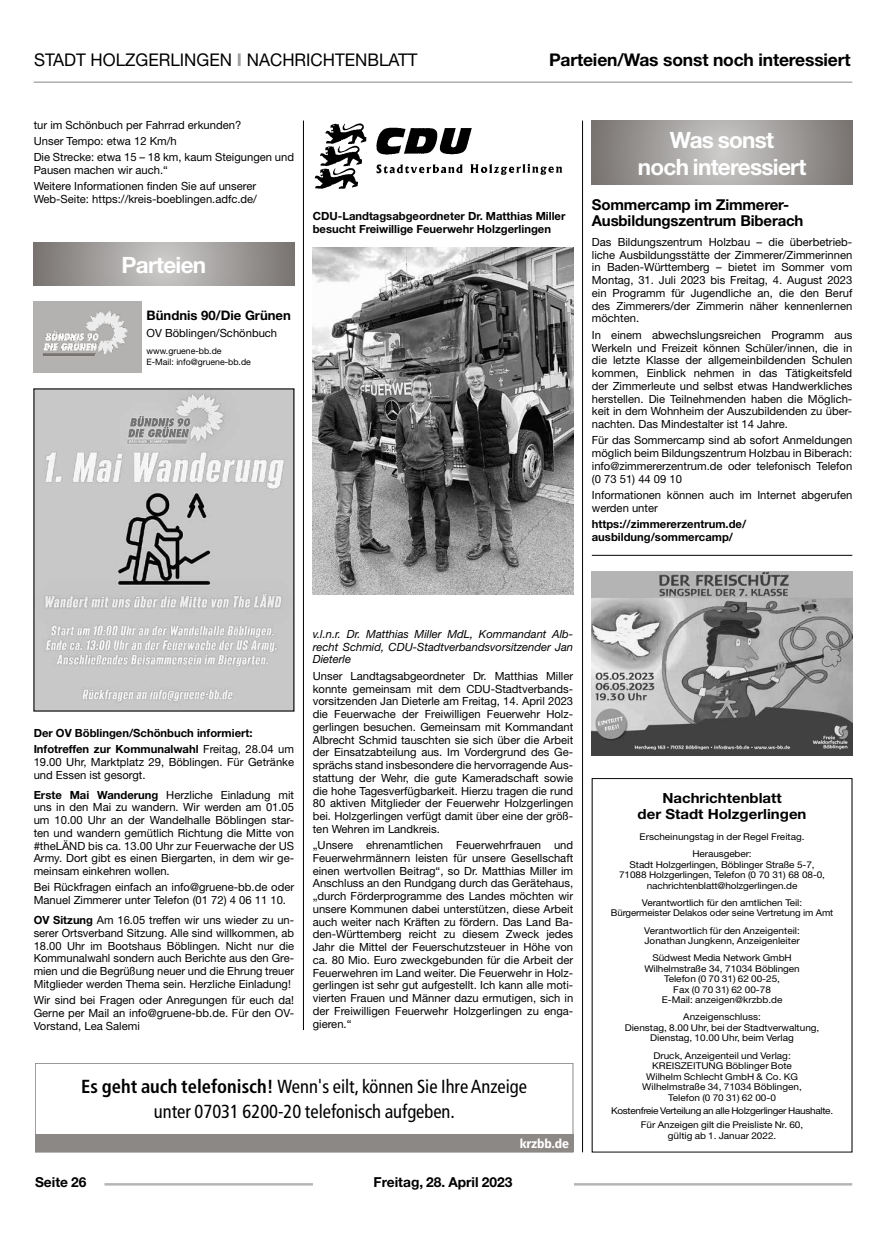
<style>
.page{position:relative;width:886px;height:1241px;background:#fff}
.page>*{position:absolute;margin:0;border:0;box-sizing:border-box;transform-origin:0 0}
.t1{font:700 22.5px/27.5px "Helvetica Neue";letter-spacing:-.03em;color:#fff;text-align:center}
.t2{font:condensed 18.88px/25.1px "Frutiger LT Pro";color:#000;text-align:center}
.t3{font:17.5px "Helvetica Neue LT Std";color:#000}
.t4{font:700 17.5px "Helvetica Neue LT Std";letter-spacing:-.01em;color:#000}
.t5{font:700 15px/16.2px "Helvetica Neue LT Std";letter-spacing:-.01em;color:#000}
.t6{font:700 14px/16.4px "Helvetica Neue LT Std";color:#000;text-align:center;scale:1.07 1}
.t7{font:700 13.75px "Helvetica Neue LT Std";color:#000}
.t8{font:700 13.12px "Helvetica Neue";color:#000}
.t9{font:700 12.62px "Fira Sans";color:#fff}
.t10{font:11.25px/12.8px "Helvetica Neue LT Std";color:#000;text-align:justify}
.t11{font:700 11.25px/12.8px "Helvetica Neue LT Std";color:#000}
.t12{font:italic 11.25px/12.8px "Helvetica Neue LT Std";color:#000;text-align:justify}
.t13{font:11.25px "Helvetica Neue";color:#000}
.t14{font:9.38px/10.5px "Helvetica Neue LT Std";color:#000;text-align:center;scale:1.07 1}
.t15{font:9.38px/13.8px "Helvetica Neue LT Std";letter-spacing:-.03em;color:#000;text-align:center;scale:1.07 1}
.t16{font:8.75px/10.5px "Helvetica Neue";color:#000}
.s1{font-weight:700;color:#a19f9d}
.s2{font-weight:400}
.s3{font-weight:700}
</style>
<div class="page">
<hr style="left:104px;top:1182px;width:748px;height:3px;background:#b7b6b4">
<div style="left:313px;top:1176px;width:260px;height:18px;background:#fff"></div>
<hr style="left:34px;top:81px;width:818px;height:2px;background:#a19f9d">
<hr style="left:582px;top:120px;width:1px;height:1032px;background:#000">
<hr style="left:303px;top:120px;width:1px;height:909px;background:#000">
<svg style="left:34px;top:242px;width:260px;height:43px;background:#a09e9c"></svg>
<div style="left:34px;top:301px;width:110px;height:71px;background:linear-gradient(to bottom,#fff,#fff)"></div>
<img style="left:34px;top:301px;width:107px;height:71px">
<img style="left:36px;top:390px;width:256px;height:319px">
<img style="left:314px;top:123px;width:249px;height:66px">
<img style="left:313px;top:247px;width:260px;height:347px">
<hr style="left:592px;top:555px;width:260px;height:1px;background:#000">
<svg style="left:592px;top:120px;width:260px;height:64px;background:#9f9c9b"></svg>
<img style="left:592px;top:571px;width:260px;height:184px">
<div style="left:35px;top:1134px;width:538px;height:18px;background:#8c8886"></div>
<div style="left:35px;top:1062px;width:538px;height:90px;border:1px solid #8c8886"></div>
<h3 class="t3" style="left:34px;top:49px;width:385px">STADT HOLZGERLINGEN <span class="s1">I</span> NACHRICHTENBLATT</h3>
<h3 class="t4" style="left:549px;top:49px;width:303px">Parteien/Was sonst noch interessiert</h3>
<p class="t10" style="left:34px;top:116px;width:262px;line-height:16.2px;text-align:left">tur im Schönbuch per Fahrrad erkunden?<br>Unser Tempo: etwa 12 Km/h<br>Die Strecke: etwa 15 – 18 km, kaum Steigungen und</p>
<p class="t10" style="left:34px;top:162px;width:224px;line-height:16.2px">Pausen machen wir auch.“<br>Weitere Informationen finden Sie auf unserer</p>
<p class="t10" style="left:34px;top:192px;width:225px">Web-Seite: https://kreis-boeblingen.adfc.de/</p>
<h1 class="t1" style="left:121px;top:251px;width:86px">Parteien</h1>
<p class="t8" style="left:147px;top:307px;width:146px">Bündnis 90/Die Grünen</p>
<p class="t13" style="left:147px;top:326px;width:132px">OV Böblingen/Schönbuch</p>
<p class="t16" style="left:147px;top:346px;width:106px">www.gruene-bb.de<br>E-Mail: info@gruene-bb.de</p>
<p class="t11" style="left:313px;top:210px;width:254px">CDU-Landtagsabgeordneter Dr. Matthias Miller besucht Freiwillige Feuerwehr Holzgerlingen</p>
<h1 class="t1" style="left:638px;top:125px;width:170px">Was sonst<br>noch interessiert</h1>
<h3 class="t5" style="left:592px;top:196px;width:213px">Sommercamp im Zimmerer-<br>Ausbildungszentrum Biberach</h3>
<p class="t10" style="left:592px;top:235px;width:262px">Das Bildungszentrum Holzbau – die überbetrieb&shy;liche Ausbildungsstätte der Zimmerer/Zimmerinnen in Baden-Württemberg – bietet im Sommer vom Montag, 31. Juli 2023 bis Freitag, 4. August 2023 ein Programm für Jugendliche an, die den Beruf des Zimmerers/der Zimmerin näher kennenlernen möchten.</p>
<p class="t10" style="left:592px;top:328px;width:262px">In einem abwechslungsreichen Programm aus Werkeln und Freizeit können Schüler/innen, die in die letzte Klasse der allgemeinbildenden Schulen kommen, Einblick nehmen in das Tätigkeitsfeld der Zimmerleute und selbst etwas Handwerkliches herstellen. Die Teilnehmenden haben die Möglich&shy;keit in dem Wohnheim der Auszubildenden zu über&shy;nachten. Das Mindestalter ist 14 Jahre.</p>
<p class="t10" style="left:592px;top:434px;width:262px">Für das Sommercamp sind ab sofort Anmeldungen möglich beim Bildungszentrum Holzbau in Biberach: info@zimmererzentrum.de oder telefonisch Telefon (0 73 51) 44 09 10</p>
<p class="t10" style="left:592px;top:488px;width:262px">Informationen können auch im Internet abgerufen werden unter</p>
<p class="t11" style="left:592px;top:517px;width:156px">https://zimmererzentrum.de/ ausbildung/sommercamp/</p>
<p class="t11" style="left:34px;top:724px;width:262px;line-height:16.2px">Der OV Böblingen/Schönbuch informiert:<br>Infotreffen zur Kommunalwahl <span class="s2">Freitag, 28.04 um</span></p>
<p class="t10" style="left:34px;top:755px;width:262px">19.00 Uhr, Marktplatz 29, Böblingen. Für Getränke und Essen ist gesorgt.</p>
<p class="t10" style="left:34px;top:788px;width:262px"><span class="s3">Erste Mai Wanderung</span> Herzliche Einladung mit uns in den Mai zu wandern. Wir werden am 01.05 um 10.00 Uhr an der Wandelhalle Böblingen star&shy;ten und wandern gemütlich Richtung die Mitte von #theLÄND bis ca. 13.00 Uhr zur Feuerwache der US Army. Dort gibt es einen Biergarten, in dem wir ge&shy;meinsam einkehren wollen.</p>
<p class="t10" style="left:34px;top:880px;width:262px">Bei Rückfragen einfach an info@gruene-bb.de oder<br>Manuel Zimmerer unter Telefon (01 72) 4 06 11 10.</p>
<p class="t10" style="left:34px;top:913px;width:262px"><span class="s3">OV Sitzung</span> Am 16.05 treffen wir uns wieder zu un&shy;serer Ortsverband Sitzung. Alle sind willkommen, ab 18.00 Uhr im Bootshaus Böblingen. Nicht nur die Kommunalwahl sondern auch Berichte aus den Gre&shy;mien und die Begrüßung neuer und die Ehrung treuer Mitglieder werden Thema sein. Herzliche Einladung!</p>
<p class="t10" style="left:34px;top:993px;width:262px">Wir sind bei Fragen oder Anregungen für euch da!<br>Gerne per Mail an info@gruene-bb.de. Für den OV-Vorstand, Lea Salemi</p>
<p class="t12" style="left:313px;top:627px;width:262px">v.l.n.r. Dr. Matthias Miller MdL, Kommandant Alb&shy;recht Schmid, CDU-Stadtverbandsvorsitzender Jan Dieterle</p>
<p class="t10" style="left:313px;top:669px;width:262px">Unser Landtagsabgeordneter Dr. Matthias Miller konnte gemeinsam mit dem CDU-Stadtverbands&shy;vorsitzenden Jan Dieterle am Freitag, 14. April 2023 die Feuerwache der Freiwilligen Feuerwehr Holz&shy;gerlingen besuchen. Gemeinsam mit Kommandant Albrecht Schmid tauschten sie sich über die Arbeit der Einsatzabteilung aus. Im Vordergrund des Ge&shy;sprächs stand insbesondere die hervorragende Aus&shy;stattung der Wehr, die gute Kameradschaft sowie die hohe Tagesverfügbarkeit. Hierzu tragen die rund 80 aktiven Mitglieder der Feuerwehr Holzgerlingen bei. Holzgerlingen verfügt damit über eine der größ&shy;ten Wehren im Landkreis.</p>
<p class="t10" style="left:313px;top:838px;width:262px">„Unsere ehrenamtlichen Feuerwehrfrauen und Feuerwehrmännern leisten für unsere Gesellschaft einen wertvollen Beitrag“, so Dr. Matthias Miller im Anschluss an den Rundgang durch das Gerätehaus, „durch Förderprogramme des Landes möchten wir unsere Kommunen dabei unterstützen, diese Arbeit auch weiter nach Kräften zu fördern. Das Land Ba&shy;den-Württemberg reicht zu diesem Zweck jedes Jahr die Mittel der Feuerschutzsteuer in Höhe von ca. 80 Mio. Euro zweckgebunden für die Arbeit der Feuerwehren im Land weiter. Die Feuerwehr in Holz&shy;gerlingen ist sehr gut aufgestellt. Ich kann alle moti&shy;vierten Frauen und Männer dazu ermutigen, sich in der Freiwilligen Feuerwehr Holzgerlingen zu enga&shy;gieren.“</p>
<h2 class="t2" style="left:81px;top:1074px;width:447px"><span class="s3">Es geht auch telefonisch!</span> Wenn's eilt, können Sie Ihre Anzeige unter 07031 6200-20 telefonisch aufgeben.</h2>
<p class="t9" style="left:520px;top:1134px;width:51px">krzbb.de</p>
<p class="t7" style="left:35px;top:1173px;width:53px">Seite 26</p>
<p class="t7" style="left:374px;top:1173px;width:140px">Freitag, 28. April 2023</p>
<p class="t6" style="left:638px;top:789px;width:159px">Nachrichtenblatt<br>der Stadt Holzgerlingen</p>
<p class="t14" style="left:639px;top:828px;width:156px;line-height:17.1px">Erscheinungstag in der Regel Freitag.<br>Herausgeber:</p>
<p class="t14" style="left:619px;top:858px;width:194px">Stadt Holzgerlingen, Böblinger Straße 5-7,<br>71088 Holzgerlingen, Telefon (0 70 31) 68 08-0, nachrichtenblatt@holzgerlingen.de</p>
<p class="t14" style="left:611px;top:897px;width:209px">Verantwortlich für den amtlichen Teil:<br>Bürgermeister Delakos oder seine Vertretung im Amt</p>
<p class="t14" style="left:644px;top:924px;width:147px;text-align:left">Verantwortlich für den Anzeigenteil:<br>Jonathan Jungkenn, Anzeigenleiter</p>
<p class="t14" style="left:644px;top:952px;width:147px">Südwest Media Network GmbH<br>Wilhelmstraße 34, 71034 Böblingen<br>Telefon (0 70 31) 62 00-25,<br>Fax (0 70 31) 62 00-78<br>E-Mail: anzeigen@krzbb.de</p>
<p class="t14" style="left:625px;top:1011px;width:183px">Anzeigenschluss:<br>Dienstag, 8.00 Uhr, bei der Stadtverwaltung,<br>Dienstag, 10.00 Uhr, beim Verlag</p>
<p class="t14" style="left:642px;top:1049px;width:151px">Druck, Anzeigenteil und Verlag:<br>KREISZEITUNG Böblinger Bote<br>Wilhelm Schlecht GmbH &amp; Co. KG<br>Wilhelmstraße 34, 71034 Böblingen,<br>Telefon (0 70 31) 62 00-0</p>
<p class="t15" style="left:611px;top:1103px;width:209px">Kostenfreie Verteilung an alle Holzgerlinger Haushalte.<br>Für Anzeigen gilt die Preisliste Nr. 60,</p>
<p class="t14" style="left:668px;top:1129px;width:103px">gültig ab 1. Januar 2022.</p>
</div>
